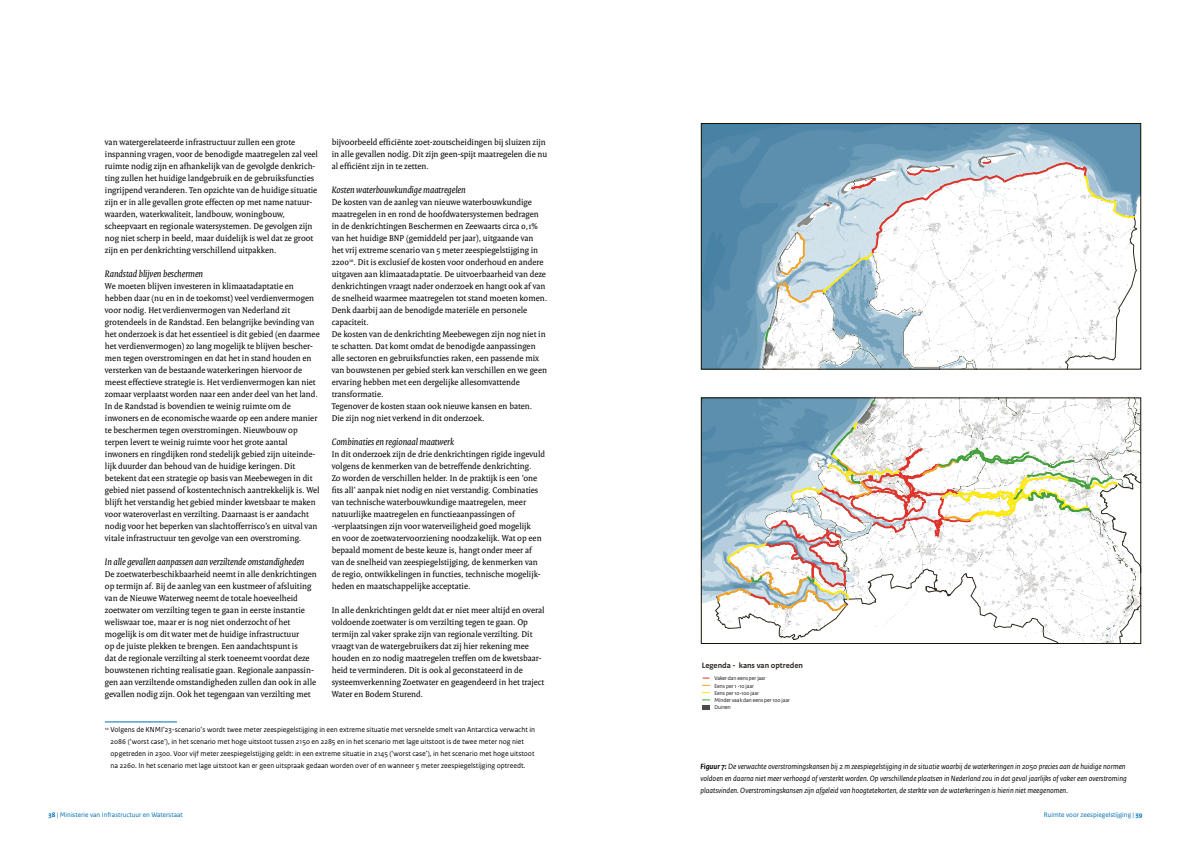
<style>
.page{position:relative;width:1191px;height:842px;background:#fff}
.page>*{position:absolute;margin:0;border:0;box-sizing:border-box;transform-origin:0 0}
.t1{font:italic 10px "Rijksoverheid Serif";color:#000}
.t2{font:9px/12px "Rijksoverheid Serif";color:#000}
.t3{font:700 8.1px "Rijksoverheid Sans Text";color:#2c271e}
.t4{font:italic 8px/12px "Rijksoverheid Sans Text";color:#000}
.t5{font:7.5px/12px "Rijksoverheid Sans Text";color:#000}
.t6{font:7px "Rijksoverheid Sans Text";color:#006daf}
.t7{font:5.8px/7.2px "Rijksoverheid Sans Heading";color:#000}
.s1{font-weight:700}
</style>
<div class="page">
<hr style="left:105px;top:722px;width:72px;height:1px;background:#006daf">
<img style="left:703px;top:125px;width:436px;height:242px">
<svg style="left:762px;top:153px;width:376px;height:217px"></svg>
<svg style="left:702px;top:397px;width:440px;height:282px"></svg>
<div style="left:702px;top:705px;width:8px;height:5px;background:#4b4a45"></div>
<div style="left:701px;top:123px;width:440px;height:246px;border:1px solid #191400"></div>
<div style="left:701px;top:398px;width:440px;height:246px;border:1px solid #191400"></div>
<p class="t2" style="left:105px;top:136px;width:214px">van watergerelateerde infrastructuur zullen een grote inspanning vragen, voor de benodigde maatregelen zal veel ruimte nodig zijn en afhankelijk van de gevolgde denkrich&shy;ting zullen het huidige landgebruik en de gebruiksfuncties ingrijpend veranderen. Ten opzichte van de huidige situatie zijn er in alle gevallen grote effecten op met name natuur&shy;waarden, waterkwaliteit, landbouw, woningbouw, scheepvaart en regionale watersystemen. De gevolgen zijn nog niet scherp in beeld, maar duidelijk is wel dat ze groot zijn en per denkrichting verschillend uitpakken.</p>
<p class="t1" style="left:105px;top:268px;width:100px">Randstad blijven beschermen</p>
<p class="t2" style="left:105px;top:280px;width:216px">We moeten blijven investeren in klimaatadaptatie en hebben daar (nu en in de toekomst) veel verdienvermogen voor nodig. Het verdienvermogen van Nederland zit grotendeels in de Randstad. Een belangrijke bevinding van het onderzoek is dat het essentieel is dit gebied (en daarmee het verdienvermogen) zo lang mogelijk te blijven bescher&shy;men tegen overstromingen en dat het in stand houden en versterken van de bestaande waterkeringen hiervoor de meest effectieve strategie is. Het verdienvermogen kan niet zomaar verplaatst worden naar een ander deel van het land.<br>In de Randstad is bovendien te weinig ruimte om de inwoners en de economische waarde op een andere manier te beschermen tegen overstromingen. Nieuwbouw op terpen levert te weinig ruimte voor het grote aantal inwoners en ringdijken rond stedelijk gebied zijn uiteinde&shy;lijk duurder dan behoud van de huidige keringen. Dit betekent dat een strategie op basis van Meebewegen in dit gebied niet passend of kostentechnisch aantrekkelijk is. Wel blijft het verstandig het gebied minder kwetsbaar te maken voor wateroverlast en verzilting. Daarnaast is er aandacht nodig voor het beperken van slachtofferrisco’s en uitval van vitale infrastructuur ten gevolge van een overstroming.</p>
<p class="t1" style="left:105px;top:556px;width:201px">In alle gevallen aanpassen aan verziltende omstandigheden</p>
<p class="t2" style="left:105px;top:568px;width:213px">De zoetwaterbeschikbaarheid neemt in alle denkrichtingen op termijn af. Bij de aanleg van een kustmeer of afsluiting van de Nieuwe Waterweg neemt de totale hoeveelheid zoetwater om verzilting tegen te gaan in eerste instantie weliswaar toe, maar er is nog niet onderzocht of het mogelijk is om dit water met de huidige infrastructuur<br>op de juiste plekken te brengen. Een aandachtspunt is<br>dat de regionale verzilting al sterk toeneemt voordat deze bouwstenen richting realisatie gaan. Regionale aanpassin&shy;gen aan verziltende omstandigheden zullen dan ook in alle gevallen nodig zijn. Ook het tegengaan van verzilting met</p>
<p class="t5" style="left:111px;top:724px;width:426px;text-indent:-6px"><sup>10</sup> Volgens de KNMI’23-scenario’s wordt twee meter zeespiegelstijging in een extreme situatie met versnelde smelt van Antarctica verwacht in 2086 (‘worst case’), in het scenario met hoge uitstoot tussen 2150 en 2285 en in het scenario met lage uitstoot is de twee meter nog niet opgetreden in 2300. Voor vijf meter zeespiegelstijging geldt: in een extreme situatie in 2145 (‘worst case’), in het scenario met hoge uitstoot na 2260. In het scenario met lage uitstoot kan er geen uitspraak gedaan worden over of en wanneer 5 meter zeespiegelstijging optreedt.</p>
<p class="t2" style="left:332px;top:136px;width:217px">bijvoorbeeld efficiënte zoet-zoutscheidingen bij sluizen zijn in alle gevallen nodig. Dit zijn geen-spijt maatregelen die nu al efficiënt zijn in te zetten.</p>
<p class="t1" style="left:332px;top:184px;width:135px">Kosten waterbouwkundige maatregelen</p>
<p class="t2" style="left:332px;top:196px;width:217px">De kosten van de aanleg van nieuwe waterbouwkundige maatregelen in en rond de hoofdwatersystemen bedragen in de denkrichtingen Beschermen en Zeewaarts circa 0,1% van het huidige BNP (gemiddeld per jaar), uitgaande van het vrij extreme scenario van 5 meter zeespiegelstijging in 2200<sup>10</sup>. Dit is exclusief de kosten voor onderhoud en andere uitgaven aan klimaatadaptatie. De uitvoerbaarheid van deze denkrichtingen vraagt nader onderzoek en hangt ook af van de snelheid waarmee maatregelen tot stand moeten komen.<br>Denk daarbij aan de benodigde materiële en personele capaciteit.<br>De kosten van de denkrichting Meebewegen zijn nog niet in te schatten. Dat komt omdat de benodigde aanpassingen alle sectoren en gebruiksfuncties raken, een passende mix van bouwstenen per gebied sterk kan verschillen en we geen ervaring hebben met een dergelijke allesomvattende transformatie.<br>Tegenover de kosten staan ook nieuwe kansen en baten.<br>Die zijn nog niet verkend in dit onderzoek.</p>
<p class="t1" style="left:332px;top:436px;width:124px">Combinaties en regionaal maatwerk</p>
<p class="t2" style="left:332px;top:448px;width:215px">In dit onderzoek zijn de drie denkrichtingen rigide ingevuld volgens de kenmerken van de betreffende denkrichting.<br>Zo worden de verschillen helder. In de praktijk is een ‘one fits all’ aanpak niet nodig en niet verstandig. Combinaties van technische waterbouwkundige maatregelen, meer natuurlijke maatregelen en functieaanpassingen of -verplaatsingen zijn voor waterveiligheid goed mogelijk<br>en voor de zoetwatervoorziening noodzakelijk. Wat op een bepaald moment de beste keuze is, hangt onder meer af van de snelheid van zeespiegelstijging, de kenmerken van de regio, ontwikkelingen in functies, technische mogelijk&shy;heden en maatschappelijke acceptatie.</p>
<p class="t2" style="left:332px;top:604px;width:214px">In alle denkrichtingen geldt dat er niet meer altijd en overal voldoende zoetwater is om verzilting tegen te gaan. Op termijn zal vaker sprake zijn van regionale verzilting. Dit vraagt van de watergebruikers dat zij hier rekening mee houden en zo nodig maatregelen treffen om de kwetsbaar&shy;heid te verminderen. Dit is ook al geconstateerd in de systeemverkenning Zoetwater en geagendeerd in het traject Water en Bodem Sturend.</p>
<p class="t3" style="left:701px;top:661px;width:103px">Legenda - kans van optreden</p>
<p class="t7" style="left:714px;top:675px;width:77px">Vaker dan eens per jaar<br>Eens per 1 -10 jaar<br>Eens per 10-100 jaar<br>Minder vaak dan eens per 100 jaar<br>Duinen</p>
<p class="t4" style="left:700px;top:761px;width:428px"><span class="s1">Figuur 7:</span> De verwachte overstromingskansen bij 2 m zeespiegelstijging in de situatie waarbij de waterkeringen in 2050 precies aan de huidige normen voldoen en daarna niet meer verhoogd of versterkt worden. Op verschillende plaatsen in Nederland zou in dat geval jaarlijks of vaker een overstroming plaatsvinden. Overstromingskansen zijn afgeleid van hoogtetekorten, de sterkte van de waterkeringen is hierin niet meegenomen.</p>
<p class="t6" style="left:49px;top:811px;width:136px"><span class="s1">38</span> | Ministerie van Infrastructuur en Waterstaat</p>
<p class="t6" style="left:1043px;top:811px;width:100px">Ruimte voor zeespiegelstijging | <span class="s1">39</span></p>
</div>
